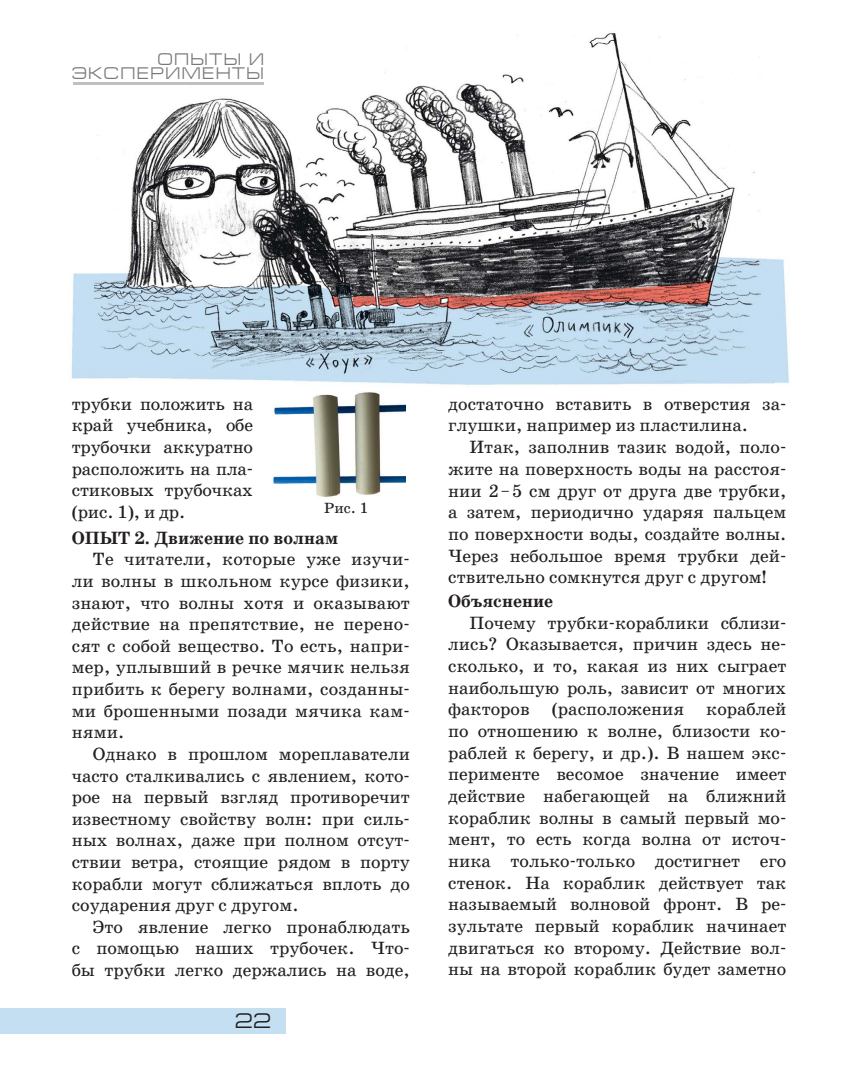
<style>
.page{position:relative;width:851px;height:1085px;background:#fff}
.page>*{position:absolute;margin:0;border:0;box-sizing:border-box;transform-origin:0 0}
.t1{font:21px "Europe Ext";color:#231f20}
.t2{font:18px/21.6px "School Book C";color:#231f20;text-align:justify}
.t3{font:700 18px "School Book C";color:#231f20}
.t4{font:16.8px/14.4px "Europe Ext";letter-spacing:.08em;color:#77787b;text-align:right}
.t5{font:15px "School Book C";color:#231f20}
</style>
<div class="page">
<div style="left:0;top:1008px;width:285px;height:25px;background:#c4dff2"></div>
<img style="left:71px;top:33px;width:718px;height:353px">
<hr style="left:73px;top:83px;width:191px;height:2px;background:#bec0c2">
<img style="left:272px;top:392px;width:133px;height:106px">
<p class="t4" style="left:72px;top:52px;width:194px">ОПЫТЫ И<br>ЭКСПЕРИМЕНТЫ</p>
<p class="t2" style="left:72px;top:394px;width:183px">трубки положить на край учебника, обе трубочки аккуратно расположить на пла&shy;стиковых трубочках (рис. 1), и др.</p>
<p class="t3" style="left:72px;top:531px;width:268px">ОПЫТ 2. Движение по волнам</p>
<p class="t2" style="left:72px;top:549px;width:340px;text-indent:21px">Те читатели, которые уже изучи&shy;ли волны в школьном курсе физики, знают, что волны хотя и оказывают действие на препятствие, не перено&shy;сят с собой вещество. То есть, напри&shy;мер, уплывший в речке мячик нельзя прибить к берегу волнами, созданны&shy;ми брошенными позади мячика кам&shy;нями.</p>
<p class="t2" style="left:72px;top:744px;width:340px;text-indent:21px">Однако в прошлом мореплаватели часто сталкивались с явлением, кото&shy;рое на первый взгляд противоречит известному свойству волн: при силь&shy;ных волнах, даже при полном отсут&shy;ствии ветра, стоящие рядом в порту корабли могут сближаться вплоть до соударения друг с другом.</p>
<p class="t2" style="left:72px;top:917px;width:340px;text-indent:21px">Это явление легко пронаблюдать с помощью наших трубочек. Что&shy;бы трубки легко держались на воде,</p>
<p class="t5" style="left:324px;top:502px;width:46px">Рис. 1</p>
<p class="t1" style="left:235px;top:1009px;width:38px">22</p>
<p class="t2" style="left:448px;top:394px;width:340px">достаточно вставить в отверстия за&shy;глушки, например из пластилина.</p>
<p class="t2" style="left:448px;top:437px;width:340px;text-indent:21px">Итак, заполнив тазик водой, поло&shy;жите на поверхность воды на расстоя&shy;нии 2 – 5 см друг от друга две трубки, а затем, периодично ударяя пальцем по поверхности воды, создайте волны.<br>Через небольшое время трубки дей&shy;ствительно сомкнутся друг с другом!</p>
<p class="t3" style="left:448px;top:594px;width:106px">Объяснение</p>
<p class="t2" style="left:448px;top:613px;width:340px;text-indent:21px">Почему трубки-кораблики сблизи&shy;лись? Оказывается, причин здесь не&shy;сколько, и то, какая из них сыграет наибольшую роль, зависит от многих факторов (расположения кораблей по отношению к волне, близости ко&shy;раблей к берегу, и др.). В нашем экс&shy;перименте весомое значение имеет действие набегающей на ближний кораблик волны в самый первый мо&shy;мент, то есть когда волна от источ&shy;ника только-только достигнет его стенок. На кораблик действует так называемый волновой фронт. В ре&shy;зультате первый кораблик начинает двигаться ко второму. Действие вол&shy;ны на второй кораблик будет заметно</p>
</div>
